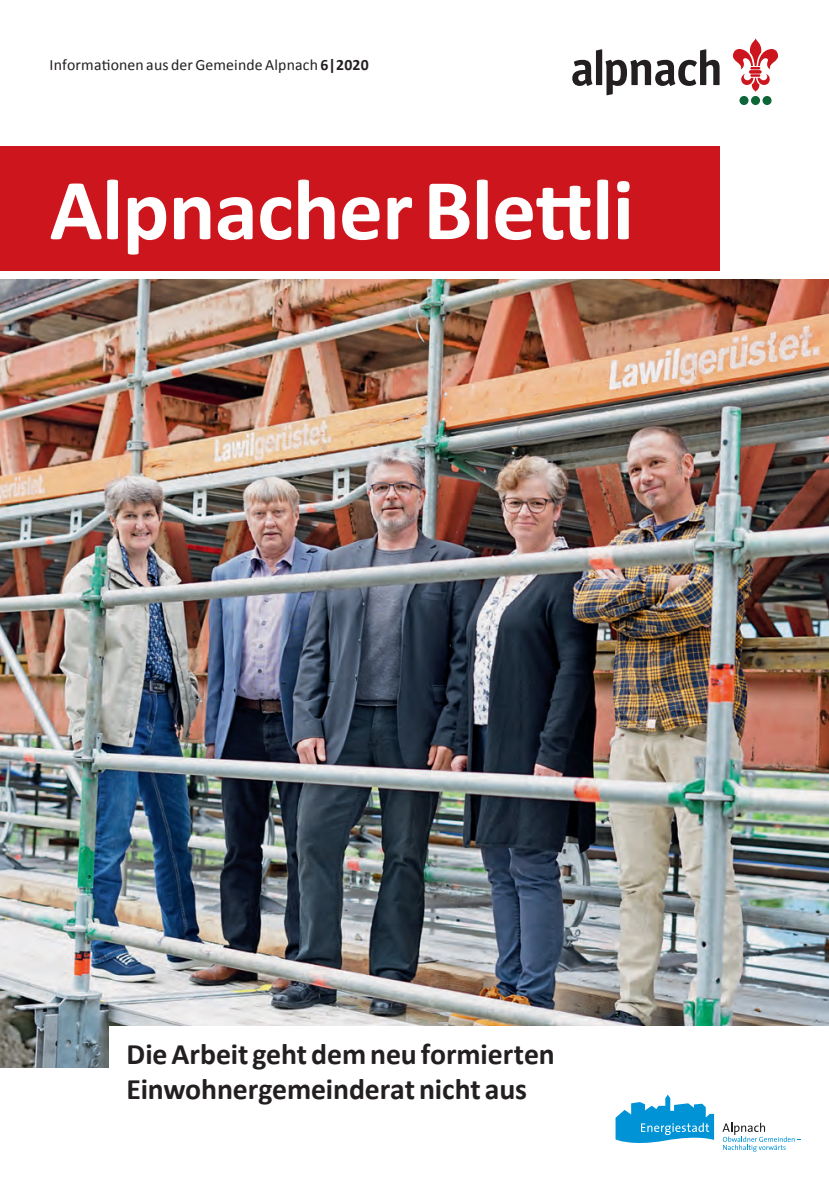
<style>
.page{position:relative;width:829px;height:1191px;background:#fff}
.page>*{position:absolute;margin:0;border:0;box-sizing:border-box;transform-origin:0 0}
.t1{font:700 87.5px "Calibri";letter-spacing:-.01em;color:#fff}
.t2{font:700 29.75px/35px "Calibri";letter-spacing:-.005em;color:#231f20}
.t3{font:15.75px "Calibri";letter-spacing:.01em;color:#231f20}
.s1{font-weight:700}
</style>
<div class="page">
<img style="left:0;top:280px;width:828px;height:787px">
<div style="left:0;top:146px;width:719px;height:124px;background:#cd151d"></div>
<svg style="left:733px;top:38px;width:45px;height:54px"></svg>
<div style="left:739px;top:96px;width:9px;height:9px;background:#0c6638;border-radius:50%"></div>
<svg style="left:750px;top:96px;width:10px;height:9px"></svg>
<div style="left:762px;top:96px;width:9px;height:9px;background:#0c6638;border-radius:50%"></div>
<svg style="left:572px;top:49px;width:147px;height:46px"></svg>
<div style="left:109px;top:1026px;width:719px;height:93px;background:#fff"></div>
<svg style="left:615px;top:1094px;width:99px;height:49px"></svg>
<svg style="left:722px;top:1122px;width:78px;height:29px"></svg>
<p class="t3" style="left:50px;top:55px;width:320px">Informationen aus der Gemeinde Alpnach <span class="s1">6|2020</span></p>
<h1 class="t1" style="left:50px;top:154px;width:586px">Alpnacher Blettli</h1>
<p class="t2" style="left:126px;top:1036px;width:430px">Die Arbeit geht dem neu formierten<br>Einwohnergemeinderat nicht aus</p>
</div>
